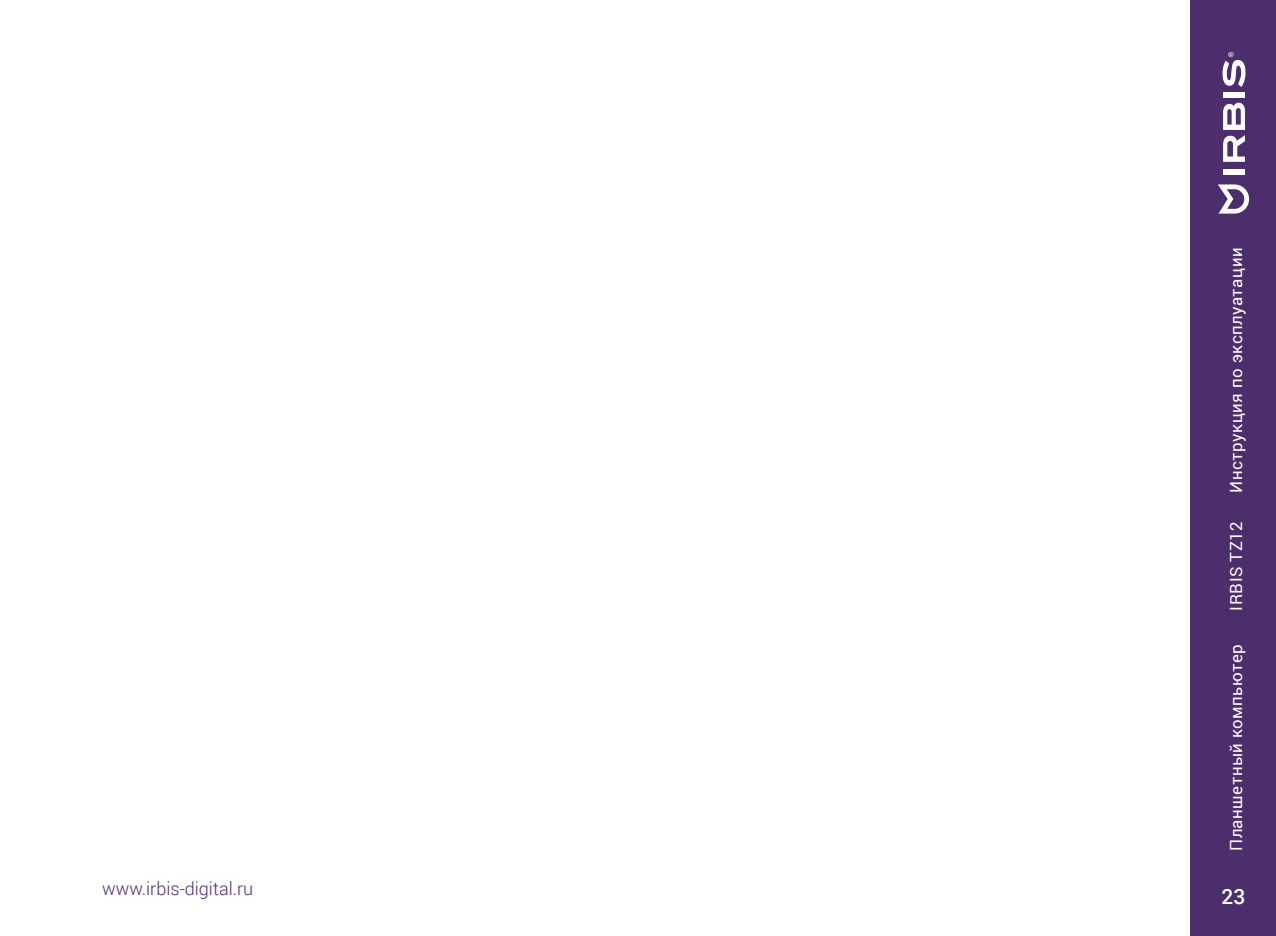
<style>
.page{position:relative;width:1276px;height:936px;background:#fff}
.page>*{position:absolute;margin:0;border:0;box-sizing:border-box;transform-origin:0 0}
.t1{font:500 21px "Roboto";color:#fff}
.t2{font:300 18px "Roboto";color:#4d2e6d}
.t3{font:16.8px "Roboto";letter-spacing:.03em;color:#fff}
</style>
<div class="page">
<div style="left:1191px;top:0;width:85px;height:935px;background:#4d2e6d"></div>
<svg style="left:1218px;top:184px;width:31px;height:29px"></svg>
<svg style="left:1223px;top:102px;width:22px;height:60px"></svg>
<div style="left:1223px;top:169px;width:22px;height:5px;background:#fff"></div>
<div style="left:1223px;top:92px;width:22px;height:5px;background:#fff"></div>
<svg style="left:1222px;top:52px;width:24px;height:35px"></svg>
<p class="t2" style="left:102px;top:876px;width:153px">www.irbis-digital.ru</p>
<p class="t3" style="left:1224px;top:492px;width:246px;rotate:-90deg">Инструкция по эксплуатации</p>
<p class="t3" style="left:1224px;top:610px;width:91px;rotate:-90deg">IRBIS TZ12</p>
<p class="t3" style="left:1224px;top:850px;width:208px;rotate:-90deg">Планшетный компьютер</p>
<p class="t1" style="left:1221px;top:882px;width:25px">23</p>
</div>
